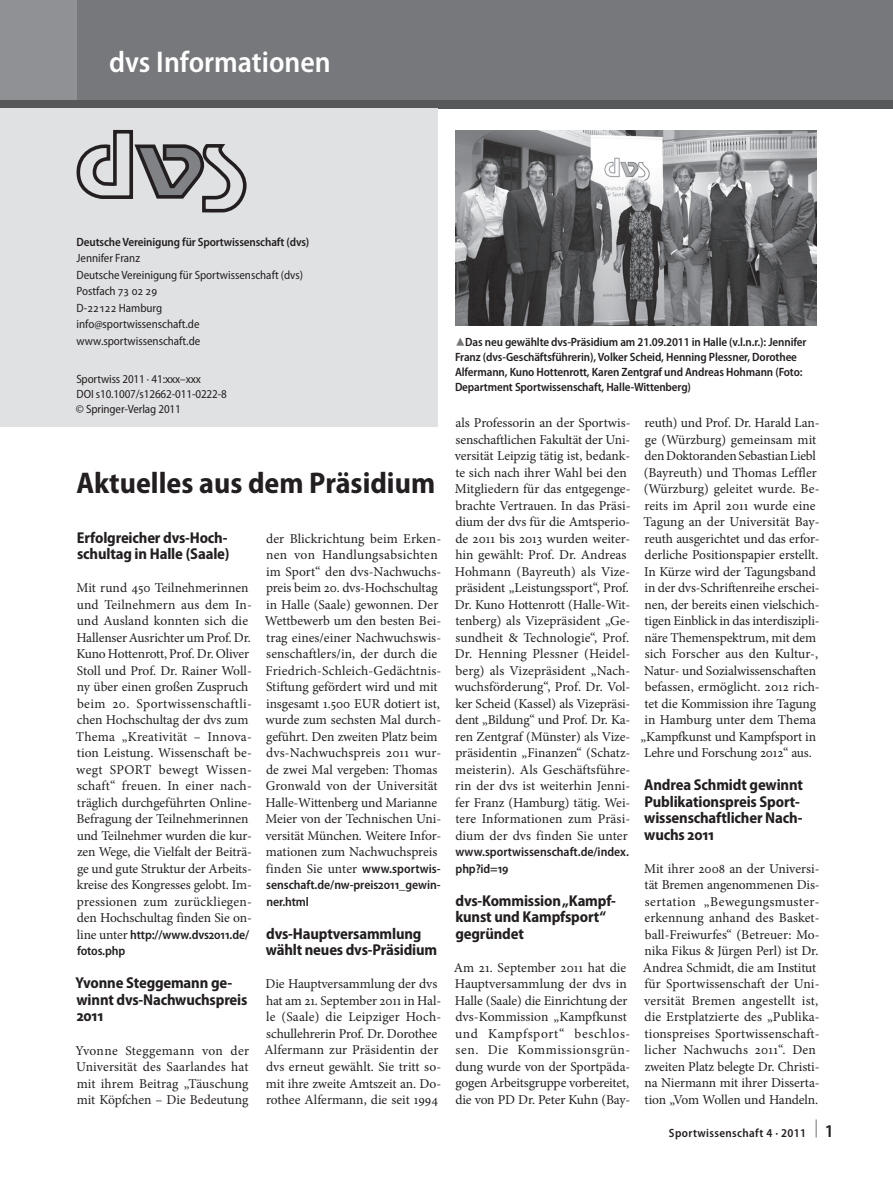
<style>
.page{position:relative;width:893px;height:1187px;background:#fff}
.page>*{position:absolute;margin:0;border:0;box-sizing:border-box;transform-origin:0 0}
.t1{font:700 semi-condensed 30px "Myriad Pro";color:#231f20}
.t2{font:600 semi-condensed 30px "Myriad Pro";color:#fff}
.t3{font:700 semi-condensed 15.75px/16.5px "Myriad Pro";letter-spacing:-.01em;color:#231f20}
.t4{font:13.5px/16.5px "Minion Pro";letter-spacing:-.005em;color:#231f20}
.t5{font:600 semi-condensed 12.75px/16.5px "Myriad Pro";letter-spacing:-.005em;color:#231f20}
.t6{font:600 semi-condensed 12px/15px "Myriad Pro";letter-spacing:-.01em;color:#231f20}
.t7{font:semi-condensed 12px/16.5px "Myriad Pro";color:#231f20}
.t8{font:600 semi-condensed 12px "Myriad Pro";letter-spacing:.03em;color:#231f20}
.s1{font-family:"Minion Pro";font-weight:400;font-stretch:normal;font-size:13.5px}
.s2{font-family:"Myriad Pro";font-weight:600;font-stretch:semi-condensed;font-size:12.75px}
.s3{font-family:"S Buttons";font-weight:400;font-stretch:normal;font-size:13.5px;color:#76787b}
.s4{font-size:18px}
</style>
<div class="page">
<div style="left:77px;top:100px;width:816px;height:8px;background:#57585a"></div>
<div style="left:0;top:100px;width:77px;height:8px;background:#57585a"></div>
<div style="left:77px;top:0;width:816px;height:100px;background:#76787b"></div>
<div style="left:0;top:0;width:77px;height:100px;background:#8f9194"></div>
<div style="left:0;top:108px;width:438px;height:319px;background:#e0e1e3"></div>
<svg style="left:77px;top:130px;width:168px;height:82px"></svg>
<img style="left:455px;top:130px;width:361px;height:195px">
<h1 class="t2" style="left:109px;top:45px;width:223px">dvs Informationen</h1>
<p class="t6" style="left:77px;top:234px;width:234px">Deutsche Vereinigung für Sportwissenschaft (dvs)</p>
<p class="t7" style="left:77px;top:250px;width:228px">Jennifer Franz<br>Deutsche Vereinigung für Sportwissenschaft (dvs)<br>Postfach 73 02 29<br>D-22122 Hamburg<br>info@sportwissenschaft.de www.sportwissenschaft.de</p>
<p class="t7" style="left:76px;top:371px;width:152px;line-height:15px">Sportwiss 2011 · 41:xxx–xxx<br>DOI s10.1007/s12662-011-0222-8 © Springer-Verlag 2011</p>
<h1 class="t1" style="left:76px;top:466px;width:360px">Aktuelles aus dem Präsidium</h1>
<p class="t3" style="left:77px;top:529px;width:154px">Erfolgreicher dvs-Hoch&shy;schultag in Halle (Saale)</p>
<p class="t4" style="left:76px;top:579px;width:178px">Mit rund 450 Teilnehmerinnen und Teilnehmern aus dem In&shy;und Ausland konnten sich die<br>Hallenser Ausrichter um Prof. Dr.<br>Kuno Hottenrott, Prof. Dr. Oliver<br>Stoll und Prof. Dr. Rainer Woll&shy;ny über einen großen Zuspruch beim 20. Sportwissenschaftli&shy;chen Hochschultag der dvs zum<br>Thema „Kreativität – Innova&shy;tion Leistung. Wissenschaft be&shy;wegt SPORT bewegt Wissen&shy;schaft“ freuen. In einer nach&shy;träglich durchgeführten Online-<br>Befragung der Teilnehmerinnen und Teilnehmer wurden die kur&shy;zen Wege, die Vielfalt der Beiträ&shy;ge und gute Struktur der Arbeits&shy;kreise des Kongresses gelobt. Im&shy;pressionen zum zurückliegen&shy;den Hochschultag finden Sie on-</p>
<p class="t5" style="left:77px;top:926px;width:174px"><span class="s1">line unter</span> http://www.dvs2011.de/ fotos.php</p>
<p class="t3" style="left:75px;top:975px;width:174px">Yvonne Steggemann ge&shy;winnt dvs-Nachwuchspreis<br>2011</p>
<p class="t4" style="left:75px;top:1041px;width:175px;text-align:justify">Yvonne Steggemann von der Universität des Saarlandes hat mit ihrem Beitrag „Täuschung mit Köpfchen – Die Bedeutung</p>
<p class="t4" style="left:265px;top:530px;width:178px">der Blickrichtung beim Erken&shy;nen von Handlungsabsichten im Sport“ den dvs-Nachwuchs&shy;preis beim 20. dvs-Hochschultag in Halle (Saale) gewonnen. Der<br>Wettbewerb um den besten Bei&shy;trag eines/einer Nachwuchswis&shy;senschaftlers/in, der durch die<br>Friedrich-Schleich-Gedächtnis-<br>Stiftung gefördert wird und mit insgesamt 1.500 EUR dotiert ist, wurde zum sechsten Mal durch&shy;geführt. Den zweiten Platz beim dvs-Nachwuchspreis 2011 wur&shy;de zwei Mal vergeben: Thomas<br>Gronwald von der Universität<br>Halle-Wittenberg und Marianne<br>Meier von der Technischen Uni&shy;versität München. Weitere Infor&shy;mationen zum Nachwuchspreis finden Sie unter <span class="s2">www.sportwis-</span></p>
<p class="t5" style="left:266px;top:877px;width:176px">senschaft.de/nw-preis2011_gewin&shy;ner.html</p>
<p class="t3" style="left:266px;top:925px;width:173px">dvs-Hauptversammlung wählt neues dvs-Präsidium</p>
<p class="t4" style="left:264px;top:975px;width:178px">Die Hauptversammlung der dvs hat am 21. September 2011 in Hal&shy;le (Saale) die Leipziger Hoch&shy;schullehrerin Prof. Dr. Dorothee<br>Alfermann zur Präsidentin der dvs erneut gewählt. Sie tritt so&shy;mit ihre zweite Amtszeit an. Do&shy;rothee Alfermann, die seit 1994</p>
<p class="t6" style="left:455px;top:335px;width:353px"><span class="s3">8</span>Das neu gewählte dvs-Präsidium am 21.09.2011 in Halle (v.l.n.r.): Jennifer Franz (dvs-Geschäftsführerin), Volker Scheid, Henning Plessner, Dorothee Alfermann, Kuno Hottenrott, Karen Zentgraf und Andreas Hohmann (Foto:<br>Department Sportwissenschaft, Halle-Wittenberg)</p>
<p class="t4" style="left:455px;top:414px;width:177px">als Professorin an der Sportwis&shy;senschaftlichen Fakultät der Uni&shy;versität Leipzig tätig ist, bedank&shy;te sich nach ihrer Wahl bei den<br>Mitgliedern für das entgegenge&shy;brachte Vertrauen. In das Präsi&shy;dium der dvs für die Amtsperio&shy;de 2011 bis 2013 wurden weiter&shy;hin gewählt: Prof. Dr. Andreas<br>Hohmann (Bayreuth) als Vize&shy;präsident „Leistungssport“, Prof.<br>Dr. Kuno Hottenrott (Halle-Wit&shy;tenberg) als Vizepräsident „Ge&shy;sundheit &amp; Technologie“, Prof.<br>Dr. Henning Plessner (Heidel&shy;berg) als Vizepräsident „Nach&shy;wuchsförderung“, Prof. Dr. Vol&shy;ker Scheid (Kassel) als Vizepräsi&shy;dent „Bildung“ und Prof. Dr. Ka&shy;ren Zentgraf (Münster) als Vize&shy;präsidentin „Finanzen“ (Schatz&shy;meisterin). Als Geschäftsführe&shy;rin der dvs ist weiterhin Jenni&shy;fer Franz (Hamburg) tätig. Wei&shy;tere Informationen zum Präsi&shy;dium der dvs finden Sie unter</p>
<p class="t5" style="left:455px;top:844px;width:175px">www.sportwissenschaft.de/index. php?id=19</p>
<p class="t3" style="left:455px;top:892px;width:162px">dvs-Kommission „Kampf&shy;kunst und Kampfsport“ gegründet</p>
<p class="t4" style="left:454px;top:959px;width:178px">Am 21. September 2011 hat die<br>Hauptversammlung der dvs in<br>Halle (Saale) die Einrichtung der dvs-Kommission „Kampfkunst und Kampfsport“ beschlos&shy;sen. Die Kommissionsgrün&shy;dung wurde von der Sportpäda&shy;gogen Arbeitsgruppe vorbereitet, die von PD Dr. Peter Kuhn (Bay-</p>
<p class="t4" style="left:641px;top:414px;width:181px;text-align:center">reuth) und Prof. Dr. Harald Lan&shy;ge (Würzburg) gemeinsam mit den Doktoranden Sebastian Liebl (Bayreuth) und Thomas Leffler (Würzburg) geleitet wurde. Be&shy;reits im April 2011 wurde eine<br>Tagung an der Universität Bay&shy;reuth ausgerichtet und das erfor&shy;derliche Positionspapier erstellt.<br>In Kürze wird der Tagungsband in der dvs-Schriftenreihe erschei&shy;nen, der bereits einen vielschich&shy;tigen Einblick in das interdiszipli&shy;näre Themenspektrum, mit dem sich Forscher aus den Kultur-,<br>Natur- und Sozialwissenschaften befassen, ermöglicht. 2012 rich&shy;tet die Kommission ihre Tagung in Hamburg unter dem Thema „Kampfkunst und Kampfsport in<br>Lehre und Forschung 2012“ aus.</p>
<p class="t3" style="left:644px;top:777px;width:160px">Andrea Schmidt gewinnt<br>Publikationspreis Sport&shy;wissenschaftlicher Nach&shy;wuchs 2011</p>
<p class="t4" style="left:643px;top:860px;width:178px">Mit ihrer 2008 an der Universi&shy;tät Bremen angenommenen Dis&shy;sertation „Bewegungsmuster&shy;erkennung anhand des Basket&shy;ball-Freiwurfes“ (Betreuer: Mo&shy;nika Fikus &amp; Jürgen Perl) ist Dr.<br>Andrea Schmidt, die am Institut für Sportwissenschaft der Uni&shy;versität Bremen angestellt ist, die Erstplatzierte des „Publika&shy;tionspreises Sportwissenschaft&shy;licher Nachwuchs 2011“. Den zweiten Platz belegte Dr. Christi&shy;na Niermann mit ihrer Disserta&shy;tion „Vom Wollen und Handeln.</p>
<p class="t8" style="left:669px;top:1126px;width:166px">Sportwissenschaft 4 · 2011 <sup>|</sup> <span class="s4">1</span></p>
</div>
